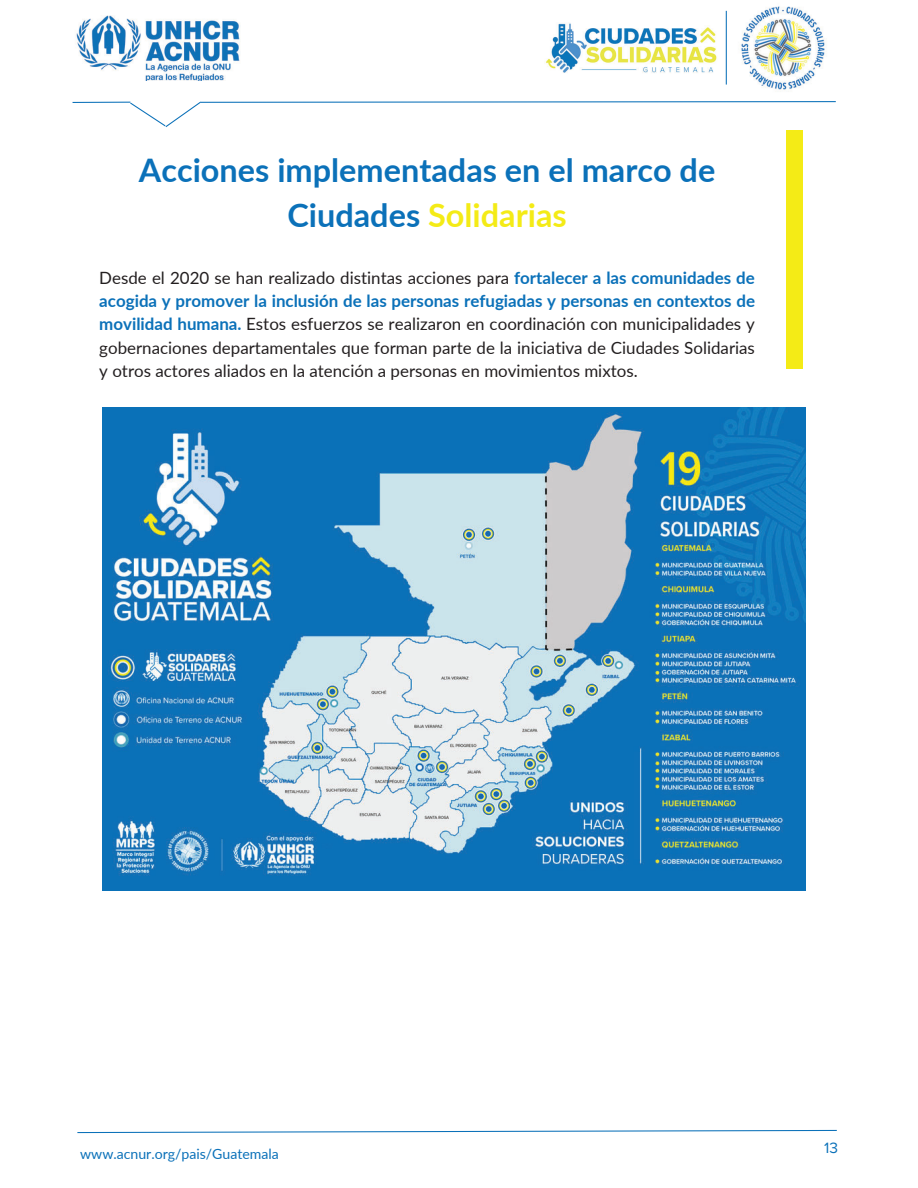
<style>
.page{position:relative;width:918px;height:1188px;background:#fff}
.page>*{position:absolute;margin:0;border:0;box-sizing:border-box;transform-origin:0 0}
.t1{font:700 32.4px/44.4px "Lato";color:#0b71b9;text-align:center}
.t2{font:16.95px/23.2px "Lato";color:#231f20;text-align:justify}
.t3{font:15.45px "Proxima Nova";color:#0b71b9}
.t4{font:14.1px "Lato";color:#0b71b9}
.s1{color:#f4eb16}
.s2{font-weight:700;color:#0b71b9}
</style>
<div class="page">
<hr style="left:73px;top:102px;width:57px;height:1px;background:#0b71b9">
<svg style="left:129px;top:101px;width:707px;height:26px"></svg>
<svg style="left:77px;top:1129px;width:760px;height:5px"></svg>
<img style="left:76px;top:16px;width:164px;height:65px">
<img style="left:545px;top:23px;width:172px;height:50px">
<img style="left:741px;top:6px;width:84px;height:84px">
<hr style="left:726px;top:11px;width:1px;height:74px;background:#0b71b9">
<div style="left:786px;top:131px;width:17px;height:238px;background:#f4eb16"></div>
<img style="left:102px;top:408px;width:704px;height:482px">
<h1 class="t1" style="left:139px;top:147px;width:578px">Acciones implementadas en el marco de<br>Ciudades <span class="s1">Solidarias</span></h1>
<p class="t2" style="left:99px;top:266px;width:657px">Desde el 2020 se han realizado distintas acciones para <span class="s2">fortalecer a las comunidades de acogida y promover la inclusión de las personas refugiadas y personas en contextos de movilidad humana.</span> Estos esfuerzos se realizaron en coordinación con municipalidades y gobernaciones departamentales que forman parte de la iniciativa de Ciudades Solidarias y otros actores aliados en la atención a personas en movimientos mixtos.</p>
<p class="t4" style="left:80px;top:1145px;width:200px">www.acnur.org/pais/Guatemala</p>
<p class="t3" style="left:824px;top:1139px;width:15px">13</p>
</div>
